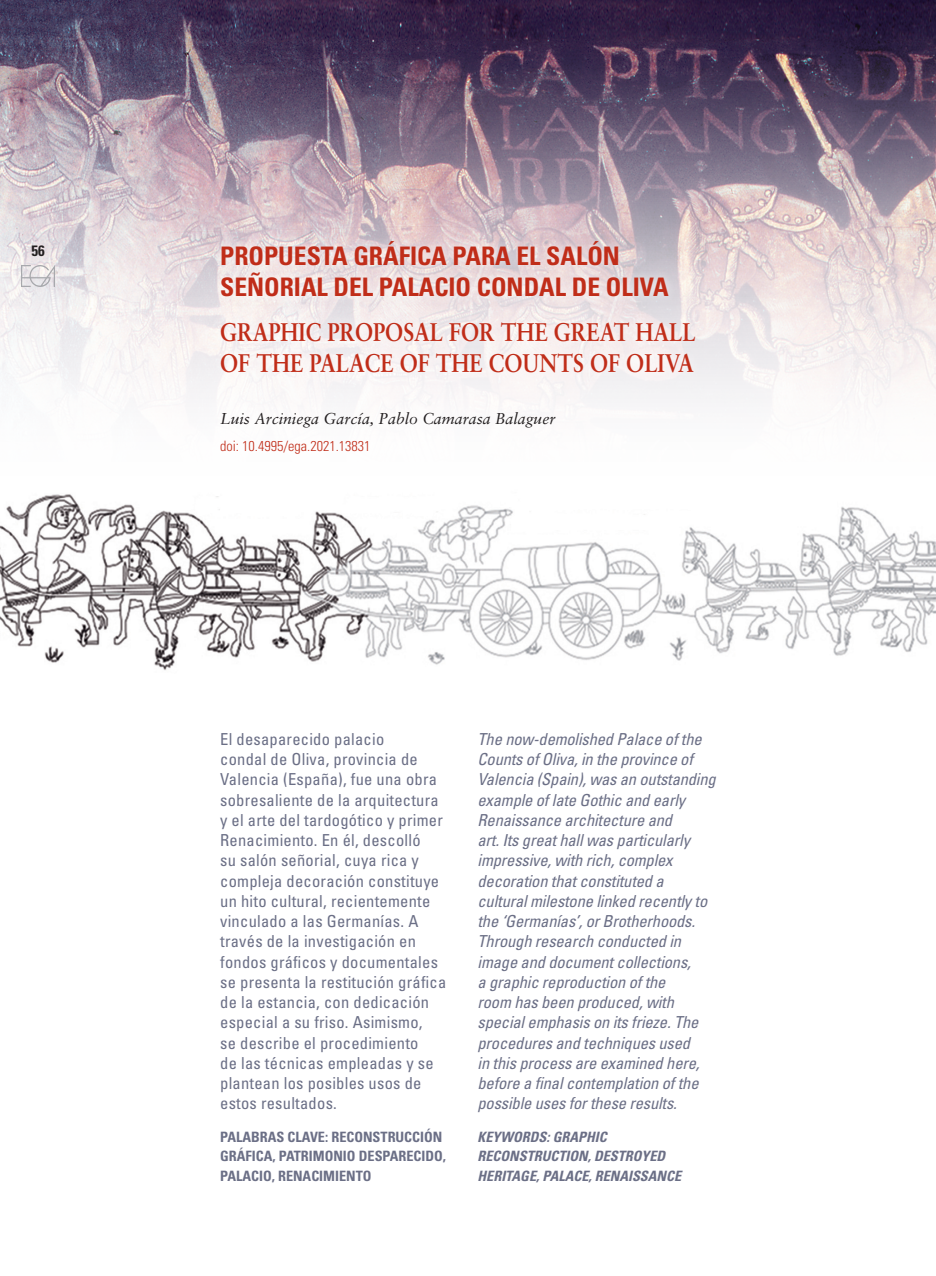
<style>
.page{position:relative;width:936px;height:1276px;background:#fff}
.page>*{position:absolute;margin:0;border:0;box-sizing:border-box;transform-origin:0 0}
.TITULO_ARTICULO_INGL{font:700 25.5px/31.5px "Sabon";color:#c02d19;scale:.85 1}
.TITULO_ARTICULO_CAST{font:700 condensed 25.5px/31.5px "Univers";color:#c02d19}
.ENTRADILLA_INGLES{font:italic condensed 16.5px/20.2px "Univers";letter-spacing:-.01em;color:#6b6f86}
.ENTRADILLA_CASTELLAN{font:condensed 16.5px/20.2px "Univers";letter-spacing:.015em;color:#6b6f86}
.AUTOR_ARTICULO{font:italic 15.75px "Sabon";color:#231f20}
.t1{font:700 condensed 15px "Univers";color:#231f20}
.ENTRADILLA_CASTELLAN-2{font:700 condensed 14.25px/19.5px "Univers";color:#6b6f86}
.ENTRADILLA_INGLES-2{font:italic 700 condensed 14.25px/19.5px "Univers";color:#6b6f86}
.AUTOR_ARTICULO-2{font:300 condensed 14.25px "Univers";color:#c02d19}
</style>
<div class="page">
<img style="left:0;top:315px;width:935px;height:355px">
<img style="left:0;top:0;width:935px;height:315px">
<div style="left:211px;top:232px;width:492px;height:230px;background:#fff;opacity:.75"></div>
<img style="left:22px;top:265px;width:33px;height:21px">
<p class="t1" style="left:32px;top:242px;width:15px">56</p>
<p class="TITULO_ARTICULO_CAST" style="left:220px;top:240px;width:450px">PROPUESTA GRÁFICA PARA EL SALÓN<br>SEÑORIAL DEL PALACIO CONDAL DE OLIVA</p>
<p class="TITULO_ARTICULO_INGL" style="left:220px;top:315px;width:561px">GRAPHIC PROPOSAL FOR THE GREAT HALL<br>OF THE PALACE OF THE COUNTS OF OLIVA</p>
<p class="AUTOR_ARTICULO" style="left:220px;top:409px;width:337px">Luis Arciniega García, Pablo Camarasa Balaguer</p>
<p class="AUTOR_ARTICULO-2" style="left:220px;top:437px;width:152px">doi: 10.4995/ega.2021.13831</p>
<p class="ENTRADILLA_CASTELLAN" style="left:220px;top:728px;width:228px">El desaparecido palacio<br>condal de Oliva, provincia de<br>Valencia (España), fue una obra sobresaliente de la arquitectura y el arte del tardogótico y primer<br>Renacimiento. En él, descolló<br>su salón señorial, cuya rica y compleja decoración constituye un hito cultural, recientemente vinculado a las Germanías. A través de la investigación en fondos gráficos y documentales se presenta la restitución gráfica de la estancia, con dedicación especial a su friso. Asimismo,<br>se describe el procedimiento<br>de las técnicas empleadas y se plantean los posibles usos de estos resultados.</p>
<p class="ENTRADILLA_CASTELLAN-2" style="left:220px;top:1126px;width:227px">PALABRAS CLAVE: RECONSTRUCCIÓN<br>GRÁFICA, PATRIMONIO DESPARECIDO,<br>PALACIO, RENACIMIENTO</p>
<p class="ENTRADILLA_INGLES" style="left:477px;top:728px;width:240px">The now-demolished Palace of the Counts of Oliva, in the province of Valencia (Spain), was an outstanding example of late Gothic and early Renaissance architecture and<br>art. Its great hall was particularly impressive, with rich, complex decoration that constituted a cultural milestone linked recently to the ‘Germanías’, or Brotherhoods.<br>Through research conducted in image and document collections,<br>a graphic reproduction of the<br>room has been produced, with special emphasis on its frieze. The procedures and techniques used<br>in this process are examined here, before a final contemplation of the possible uses for these results.</p>
<p class="ENTRADILLA_INGLES-2" style="left:477px;top:1126px;width:205px">KEYWORDS: GRAPHIC<br>RECONSTRUCTION, DESTROYED<br>HERITAGE, PALACE, RENAISSANCE</p>
</div>
